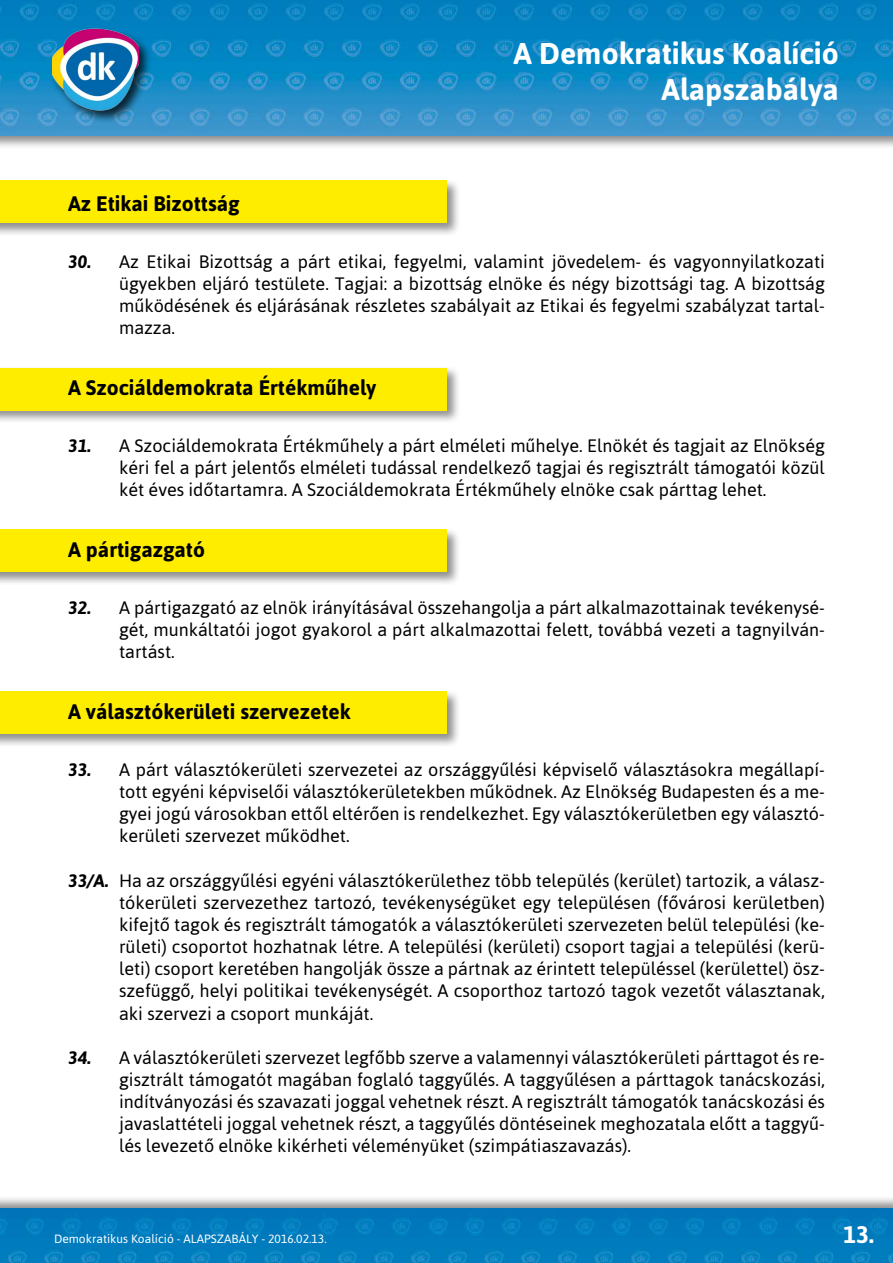
<style>
.page{position:relative;width:893px;height:1263px;background:#fff}
.page>*{position:absolute;margin:0;border:0;box-sizing:border-box;transform-origin:0 0}
.t1{font:700 30px/36px "Asap";color:#fff;text-align:right}
.t2{font:700 24px "Asap";color:#fff}
.t3{font:700 21px "Asap";color:#000}
.t4{font:18px/22.2px "Asap";color:#000;text-align:justify}
.t5{font:12px "Asap";color:#fff}
.s1{font-weight:700;font-style:italic}
</style>
<div class="page">
<div style="left:0;top:0;width:893px;height:149px;background:#000;opacity:.45"></div>
<img style="left:0;top:0;width:893px;height:136px">
<div style="left:50px;top:26px;width:103px;height:98px;background:#000;opacity:.75"></div>
<img style="left:53px;top:24px;width:85px;height:89px">
<div style="left:0;top:1195px;width:893px;height:68px;background:#000;opacity:.45"></div>
<img style="left:0;top:1209px;width:893px;height:54px">
<div style="left:0;top:179px;width:461px;height:59px;background:#000;opacity:.45"></div>
<div style="left:0;top:181px;width:446px;height:42px;background:#ffed00"></div>
<div style="left:0;top:366px;width:461px;height:59px;background:#000;opacity:.45"></div>
<div style="left:0;top:368px;width:446px;height:42px;background:#ffed00"></div>
<div style="left:0;top:527px;width:461px;height:59px;background:#000;opacity:.45"></div>
<div style="left:0;top:529px;width:446px;height:43px;background:#ffed00"></div>
<div style="left:0;top:689px;width:461px;height:59px;background:#000;opacity:.45"></div>
<div style="left:0;top:691px;width:446px;height:42px;background:#ffed00"></div>
<h1 class="t1" style="left:514px;top:35px;width:327px">A Demokratikus Koalíció<br>Alapszabálya</h1>
<p class="t3" style="left:68px;top:191px;width:173px">Az Etikai Bizottság</p>
<p class="t4" style="left:119px;top:250px;width:707px;text-indent:-51px"><span class="s1">30.</span> Az Etikai Bizottság a párt etikai, fegyelmi, valamint jövedelem- és vagyonnyilatkozati ügyekben eljáró testülete. Tagjai: a bizottság elnöke és négy bizottsági tag. A bizottság működésének és eljárásának részletes szabályait az Etikai és fegyelmi szabályzat tartal&shy;mazza.</p>
<p class="t3" style="left:68px;top:375px;width:310px">A Szociáldemokrata Értékműhely</p>
<p class="t4" style="left:119px;top:434px;width:707px;text-indent:-51px"><span class="s1">31.</span> A Szociáldemokrata Értékműhely a párt elméleti műhelye. Elnökét és tagjait az Elnökség kéri fel a párt jelentős elméleti tudással rendelkező tagjai és regisztrált támogatói közül két éves időtartamra. A Szociáldemokrata Értékműhely elnöke csak párttag lehet.</p>
<p class="t3" style="left:68px;top:537px;width:139px">A pártigazgató</p>
<p class="t4" style="left:119px;top:596px;width:707px;text-indent:-51px"><span class="s1">32.</span> A pártigazgató az elnök irányításával összehangolja a párt alkalmazottainak tevékenysé&shy;gét, munkáltatói jogot gyakorol a párt alkalmazottai felett, továbbá vezeti a tagnyilván&shy;tartást.</p>
<p class="t3" style="left:68px;top:699px;width:284px">A választókerületi szervezetek</p>
<p class="t4" style="left:119px;top:758px;width:707px;text-indent:-51px"><span class="s1">33.</span> A párt választókerületi szervezetei az országgyűlési képviselő választásokra megállapí&shy;tott egyéni képviselői választókerületekben működnek. Az Elnökség Budapesten és a me&shy;gyei jogú városokban ettől eltérően is rendelkezhet. Egy választókerületben egy választó&shy;kerületi szervezet működhet.</p>
<p class="t4" style="left:119px;top:869px;width:707px;text-indent:-51px"><span class="s1">33/A.</span> Ha az országgyűlési egyéni választókerülethez több település (kerület) tartozik, a válasz&shy;tókerületi szervezethez tartozó, tevékenységüket egy településen (fővárosi kerületben) kifejtő tagok és regisztrált támogatók a választókerületi szervezeten belül települési (ke&shy;rületi) csoportot hozhatnak létre. A települési (kerületi) csoport tagjai a települési (kerü&shy;leti) csoport keretében hangolják össze a pártnak az érintett településsel (kerülettel) ös - szefüggő, helyi politikai tevékenységét. A csoporthoz tartozó tagok vezetőt választanak, aki szervezi a csoport munkáját.</p>
<p class="t4" style="left:119px;top:1046px;width:707px;text-indent:-51px"><span class="s1">34.</span> A választókerületi szervezet legfőbb szerve a valamennyi választókerületi párttagot és re&shy;gisztrált támogatót magában foglaló taggyűlés. A taggyűlésen a párttagok tanácskozási, indítványozási és szavazati joggal vehetnek részt. A regisztrált támogatók tanácskozási és javaslattételi joggal vehetnek részt, a taggyűlés döntéseinek meghozatala előtt a taggyű&shy;lés levezető elnöke kikérheti véleményüket (szimpátiaszavazás).</p>
<p class="t5" style="left:54px;top:1232px;width:274px">Demokratikus Koalíció - ALAPSZABÁLY - 2016.02.13.</p>
<h2 class="t2" style="left:843px;top:1220px;width:32px">13.</h2>
</div>
